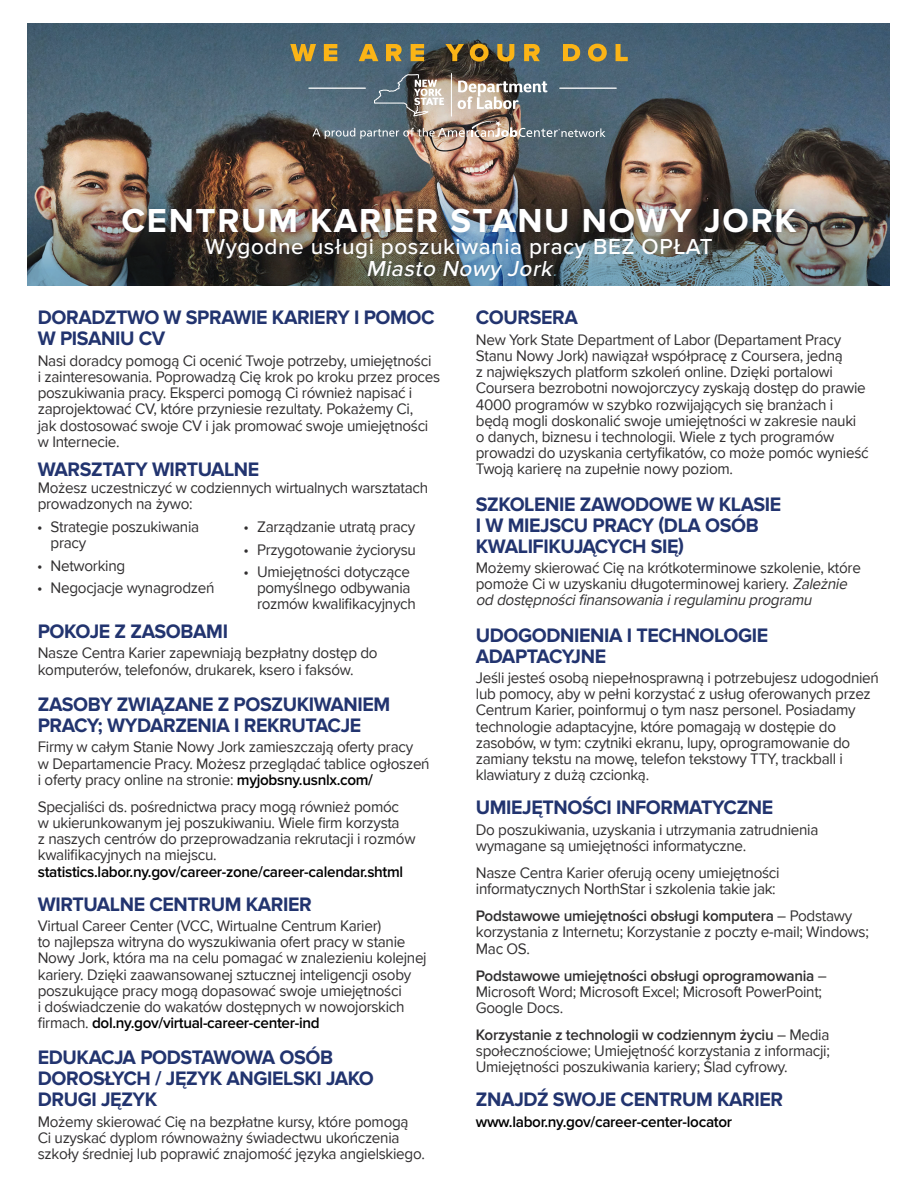
<style>
.page{position:relative;width:918px;height:1188px;background:#fff}
.page>*{position:absolute;margin:0;border:0;box-sizing:border-box;transform-origin:0 0}
.t1{font:700 34.5px "Proxima Nova";letter-spacing:.05em;color:#fff}
.t2{font:500 22.5px "Proxima Nova";letter-spacing:.025em;color:#fff}
.t3{font:italic 500 22.5px "Proxima Nova";color:#fff}
.t4{font:700 20.25px/21px "Proxima Nova";letter-spacing:-.02em;color:#22346f}
.t5{font:15.75px/16.2px "Proxima Nova";letter-spacing:-.02em;color:#312f30}
.t6{font:600 15.75px "Proxima Nova";letter-spacing:-.02em;color:#000}
.s1{font-style:italic}
.s2{font-weight:600}
.s3{font-weight:600;color:#000}
</style>
<div class="page">
<img style="left:27px;top:154px;width:863px;height:25px">
<svg style="left:27px;top:24px;width:863px;height:130px;background:#4e606d"></svg>
<img style="left:27px;top:179px;width:863px;height:107px">
<hr style="left:559px;top:88px;width:58px;height:1px;background:#fff">
<hr style="left:308px;top:88px;width:58px;height:1px;background:#fff">
<svg style="left:290px;top:44px;width:26px;height:17px"></svg>
<svg style="left:324px;top:44px;width:13px;height:17px"></svg>
<svg style="left:359px;top:44px;width:19px;height:17px"></svg>
<svg style="left:386px;top:44px;width:16px;height:17px"></svg>
<svg style="left:411px;top:44px;width:13px;height:17px"></svg>
<svg style="left:445px;top:44px;width:19px;height:17px"></svg>
<svg style="left:470px;top:44px;width:19px;height:18px"></svg>
<svg style="left:497px;top:44px;width:17px;height:18px"></svg>
<svg style="left:524px;top:44px;width:16px;height:17px"></svg>
<svg style="left:563px;top:44px;width:17px;height:17px"></svg>
<svg style="left:588px;top:44px;width:19px;height:18px"></svg>
<svg style="left:616px;top:44px;width:12px;height:17px"></svg>
<hr style="left:451px;top:73px;width:1px;height:44px;background:#fff">
<img style="left:312px;top:74px;width:294px;height:65px">
<div style="left:116px;top:202px;width:686px;height:85px;background:#002953;opacity:.2"></div>
<h1 class="t1" style="left:121px;top:200px;width:677px">CENTRUM KARIER STANU NOWY JORK</h1>
<h2 class="t2" style="left:205px;top:233px;width:509px">Wygodne usługi poszukiwania pracy BEZ OPŁAT</h2>
<h2 class="t3" style="left:366px;top:256px;width:193px">Miasto Nowy Jork</h2>
<p class="t4" style="left:38px;top:307px;width:398px">DORADZTWO W SPRAWIE KARIERY I POMOC<br>W PISANIU CV</p>
<p class="t5" style="left:38px;top:353px;width:404px">Nasi doradcy pomogą Ci ocenić Twoje potrzeby, umiejętności<br>i zainteresowania. Poprowadzą Cię krok po kroku przez proces poszukiwania pracy. Eksperci pomogą Ci również napisać i zaprojektować CV, które przyniesie rezultaty. Pokażemy Ci,<br>jak dostosować swoje CV i jak promować swoje umiejętności w Internecie.</p>
<p class="t4" style="left:38px;top:460px;width:223px">WARSZTATY WIRTUALNE</p>
<p class="t5" style="left:38px;top:480px;width:392px">Możesz uczestniczyć w codziennych wirtualnych warsztatach prowadzonych na żywo:</p>
<p class="t4" style="left:476px;top:307px;width:104px">COURSERA</p>
<p class="t5" style="left:476px;top:332px;width:394px">New York State Department of Labor (Departament Pracy Stanu Nowy Jork) nawiązał współpracę z Coursera, jedną<br>z największych platform szkoleń online. Dzięki portalowi Coursera bezrobotni nowojorczycy zyskają dostęp do prawie 4000 programów w szybko rozwijających się branżach i będą mogli doskonalić swoje umiejętności w zakresie nauki o danych, biznesu i technologii. Wiele z tych programów prowadzi do uzyskania certyfikatów, co może pomóc wynieść Twoją karierę na zupełnie nowy poziom.</p>
<p class="t4" style="left:476px;top:494px;width:307px">SZKOLENIE ZAWODOWE W KLASIE<br>I W MIEJSCU PRACY (DLA OSÓB<br>KWALIFIKUJĄCYCH SIĘ)</p>
<p class="t5" style="left:476px;top:560px;width:387px">Możemy skierować Cię na krótkoterminowe szkolenie, które pomoże Ci w uzyskaniu długoterminowej kariery. <span class="s1">Zależnie od dostępnościfinansowania iregulaminu programu</span></p>
<p class="t4" style="left:476px;top:625px;width:294px">UDOGODNIENIA I TECHNOLOGIE<br>ADAPTACYJNE</p>
<p class="t5" style="left:476px;top:670px;width:405px">Jeśli jesteś osobą niepełnosprawną i potrzebujesz udogodnień lub pomocy, aby w pełni korzystać z usług oferowanych przez Centrum Karier, poinformuj o tym nasz personel. Posiadamy technologie adaptacyjne, które pomagają w dostępie do zasobów, w tym: czytniki ekranu, lupy, oprogramowanie do zamiany tekstu na mowę, telefon tekstowy TTY, trackball i klawiatury z dużą czcionką.</p>
<p class="t4" style="left:476px;top:798px;width:299px">UMIEJĘTNOŚCI INFORMATYCZNE</p>
<p class="t5" style="left:476px;top:822px;width:344px">Do poszukiwania, uzyskania i utrzymania zatrudnienia wymagane są umiejętności informatyczne.</p>
<p class="t5" style="left:476px;top:865px;width:305px">Nasze Centra Karier oferują oceny umiejętności informatycznych NorthStar i szkolenia takie jak:</p>
<p class="t5" style="left:476px;top:908px;width:394px"><span class="s2">Podstawowe umiejętności obsługi komputera</span> – Podstawy korzystania z Internetu; Korzystanie z poczty e-mail; Windows;<br>Mac OS.</p>
<p class="t5" style="left:476px;top:968px;width:352px"><span class="s2">Podstawowe umiejętności obsługi oprogramowania</span> –<br>Microsoft Word; Microsoft Excel; Microsoft PowerPoint;<br>Google Docs.</p>
<p class="t5" style="left:476px;top:1027px;width:356px;text-align:justify"><span class="s2">Korzystanie z technologii w codziennym życiu</span> – Media społecznościowe; Umiejętność korzystania z informacji; Umiejętności poszukiwania kariery; Ślad cyfrowy.</p>
<p class="t4" style="left:476px;top:1090px;width:309px">ZNAJDŹ SWOJE CENTRUM KARIER</p>
<p class="t6" style="left:476px;top:1115px;width:258px">www.labor.ny.gov/career-center-locator</p>
<p class="t5" style="left:51px;top:520px;width:150px;line-height:15.8px;text-indent:-14px">• Strategie poszukiwania pracy</p>
<p class="t5" style="left:37px;top:558px;width:90px">• Networking</p>
<p class="t5" style="left:37px;top:580px;width:179px">• Negocjacje wynagrodzeń</p>
<p class="t5" style="left:244px;top:519px;width:173px">• Zarządzanie utratą pracy</p>
<p class="t5" style="left:244px;top:542px;width:174px">• Przygotowanie życiorysu</p>
<p class="t5" style="left:257px;top:565px;width:160px;line-height:15.8px;text-indent:-14px">• Umiejętności dotyczące pomyślnego odbywania rozmów kwalifikacyjnych</p>
<p class="t4" style="left:38px;top:621px;width:192px">POKOJE Z ZASOBAMI</p>
<p class="t5" style="left:38px;top:645px;width:341px">Nasze Centra Karier zapewniają bezpłatny dostęp do komputerów, telefonów, drukarek, ksero i faksów.</p>
<p class="t4" style="left:38px;top:694px;width:354px">ZASOBY ZWIĄZANE Z POSZUKIWANIEM<br>PRACY; WYDARZENIA I REKRUTACJE</p>
<p class="t5" style="left:38px;top:739px;width:393px">Firmy w całym Stanie Nowy Jork zamieszczają oferty pracy<br>w Departamencie Pracy. Możesz przeglądać tablice ogłoszeń i oferty pracy online na stronie: <span class="s3">myjobsny.usnlx.com/</span></p>
<p class="t5" style="left:38px;top:799px;width:379px">Specjaliści ds. pośrednictwa pracy mogą również pomóc<br>w ukierunkowanym jej poszukiwaniu. Wiele firm korzysta<br>z naszych centrów do przeprowadzania rekrutacji i rozmów kwalifikacyjnych na miejscu.</p>
<p class="t6" style="left:38px;top:864px;width:367px">statistics.labor.ny.gov/career-zone/career-calendar.shtml</p>
<p class="t4" style="left:38px;top:894px;width:276px">WIRTUALNE CENTRUM KARIER</p>
<p class="t5" style="left:38px;top:918px;width:390px">Virtual Career Center (VCC, Wirtualne Centrum Karier)<br>to najlepsza witryna do wyszukiwania ofert pracy w stanie Nowy Jork, która ma na celu pomagać w znalezieniu kolejnej kariery. Dzięki zaawansowanej sztucznej inteligencji osoby poszukujące pracy mogą dopasować swoje umiejętności<br>i doświadczenie do wakatów dostępnych w nowojorskich firmach. <span class="s3">dol.ny.gov/virtual-career-center-ind</span></p>
<p class="t4" style="left:38px;top:1048px;width:338px">EDUKACJA PODSTAWOWA OSÓB<br>DOROSŁYCH / JĘZYK ANGIELSKI JAKO<br>DRUGI JĘZYK</p>
<p class="t5" style="left:38px;top:1114px;width:389px">Możemy skierować Cię na bezpłatne kursy, które pomogą<br>Ci uzyskać dyplom równoważny świadectwu ukończenia szkoły średniej lub poprawić znajomość języka angielskiego.</p>
</div>
